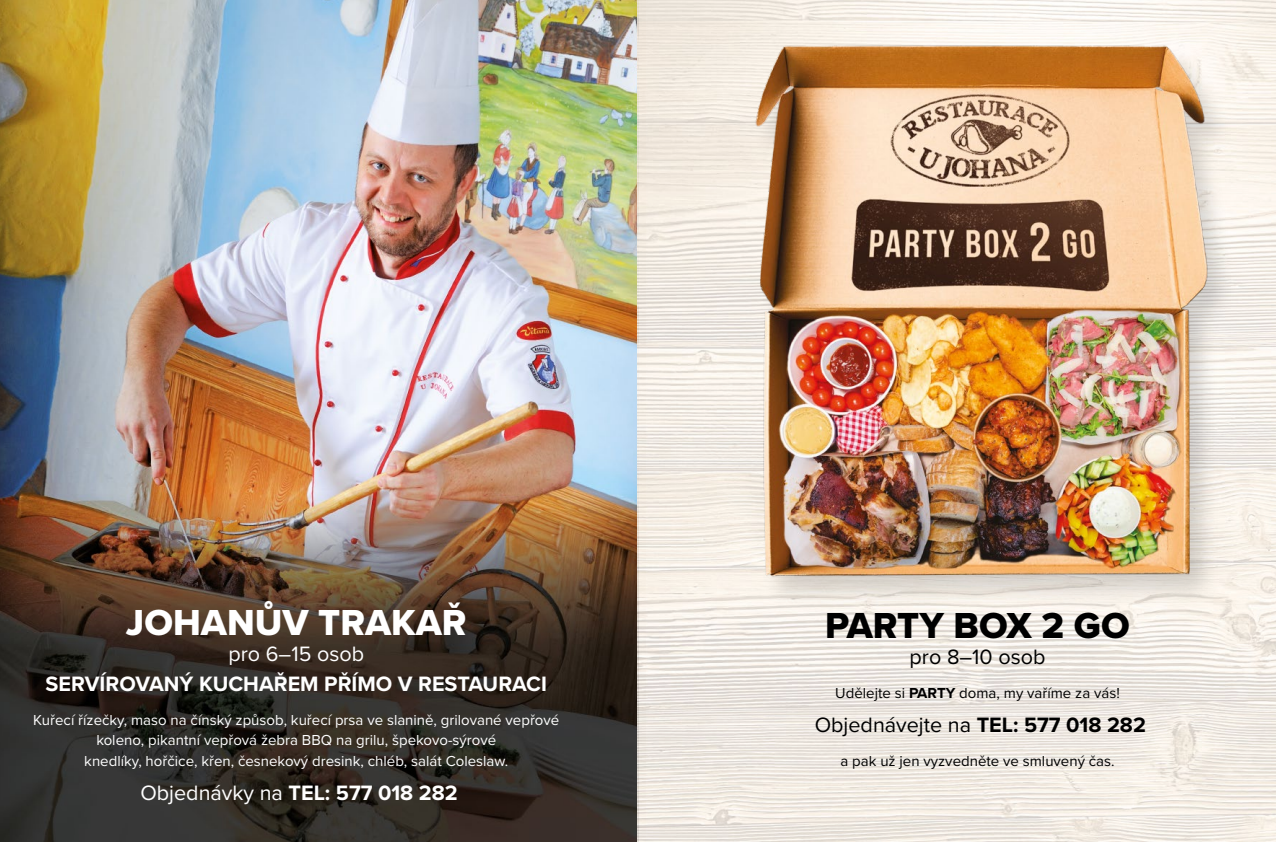
<style>
.page{position:relative;width:1276px;height:842px;background:#fff}
.page>*{position:absolute;margin:0;border:0;box-sizing:border-box;transform-origin:0 0}
.t1{font:37.5px "Proxima Nova Extrabld";color:#fff}
.t2{font:37.5px "Proxima Nova Extrabld";color:#000}
.t3{font:700 21.6px "Proxima Nova";color:#fff}
.t4{font:21.6px "Proxima Nova";color:#000}
.t5{font:21.6px "Proxima Nova";color:#fff}
.t6{font:15px/20.6px "Proxima Nova";color:#fff;text-align:center}
.t7{font:15px "Proxima Nova";color:#000}
.s1{font-weight:400}
.s2{font-weight:700}
</style>
<div class="page">
<img style="left:0;top:0;width:659px;height:842px">
<img style="left:659px;top:0;width:617px;height:842px">
<h1 class="t1" style="left:126px;top:594px;width:342px">JOHANŮV TRAKAŘ</h1>
<h2 class="t5" style="left:228px;top:637px;width:137px">pro 6–15 osob</h2>
<h2 class="t3" style="left:46px;top:667px;width:503px">SERVÍROVANÝ KUCHAŘEM PŘÍMO V RESTAURACI</h2>
<p class="t6" style="left:33px;top:708px;width:527px">Kuřecí řízečky, maso na čínský způsob, kuřecí prsa ve slanině, grilované vepřové koleno, pikantní vepřová žebra BBQ na grilu, špekovo-sýrové<br>knedlíky, hořčice, křen, česnekový dresink, chléb, salát Coleslaw.</p>
<h2 class="t3" style="left:140px;top:776px;width:319px"><span class="s1">Objednávky na</span> TEL: 577 018 282</h2>
<h1 class="t2" style="left:825px;top:598px;width:306px">PARTY BOX 2 GO</h1>
<h2 class="t4" style="left:909px;top:641px;width:137px">pro 8–10 osob</h2>
<p class="t7" style="left:835px;top:682px;width:286px">Udělejte si <span class="s2">PARTY</span> doma, my vaříme za vás!</p>
<h2 class="t4" style="left:814px;top:708px;width:333px">Objednávejte na <span class="s2">TEL: 577 018 282</span></h2>
<p class="t7" style="left:840px;top:749px;width:276px">a pak už jen vyzvedněte ve smluvený čas.</p>
</div>
